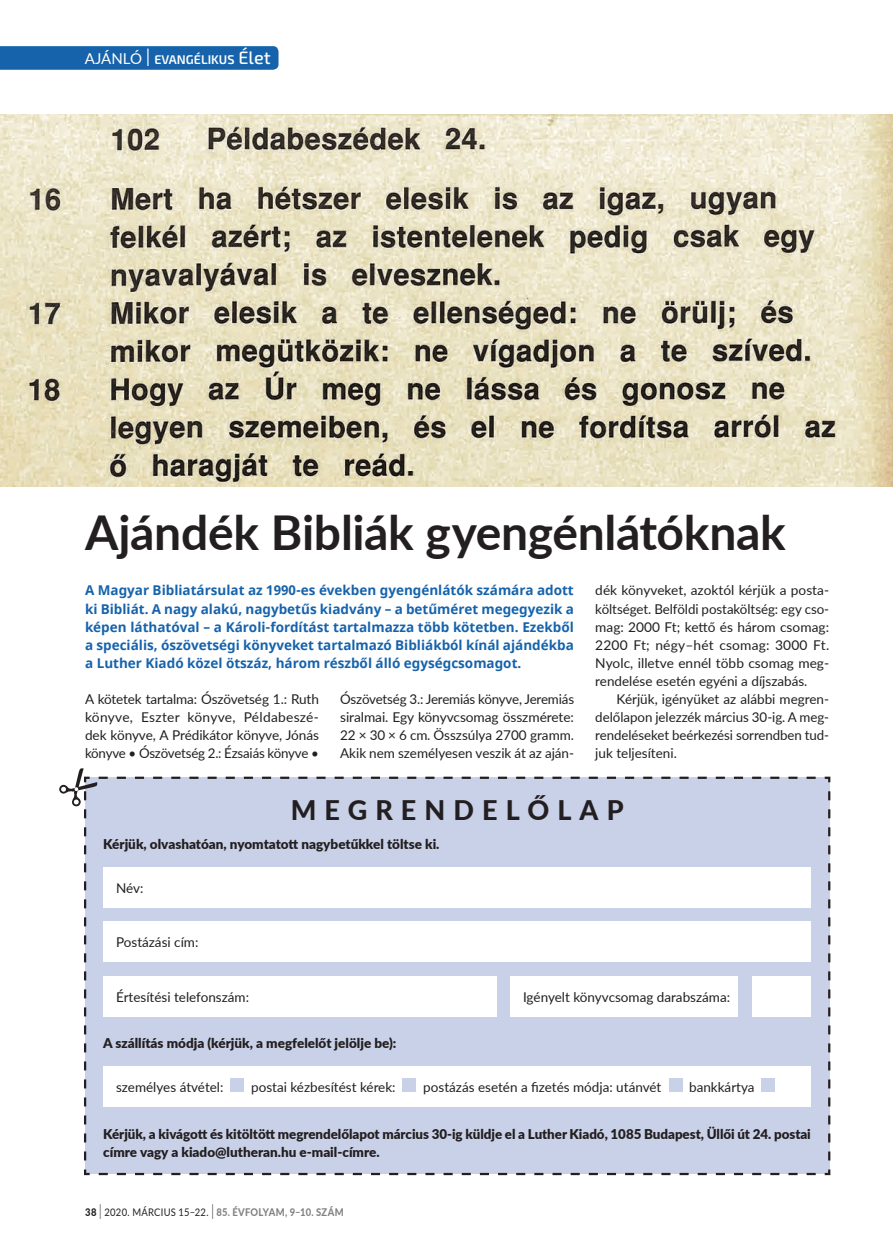
<style>
.page{position:relative;width:893px;height:1255px;background:#fff}
.page>*{position:absolute;margin:0;border:0;box-sizing:border-box;transform-origin:0 0}
.t1{font:700 48px "Lato";letter-spacing:-.005em;color:#231f20}
.t2{font:800 27px "Lato";letter-spacing:.3em;color:#231f20}
.t3{font:13.5px/18.1px "Lato";color:#231f20;text-align:justify}
.t4{font:700 13.5px/18.1px "Noto Sans";color:#1663ac;text-align:justify}
.t5{font:900 13.5px/18.1px "Lato";color:#231f20}
.t6{font:600 12.6px "Exo 2";color:#fff}
.t7{font:800 10.5px "Lato";letter-spacing:.03em;color:#808285;scale:.9 1}
.s1{font-family:"Lato";font-weight:400;font-size:15px}
.s2{font-weight:300;font-size:25.2px}
.s3{font-weight:500;font-size:18px}
.s4{color:#231f20}
.s5{font-weight:300;font-size:21px;color:#231f20}
.s6{font-weight:400;color:#231f20}
</style>
<div class="page">
<img style="left:0;top:115px;width:893px;height:371px">
<svg style="left:84px;top:776px;width:747px;height:400px;background:#bdc3d7"></svg>
<svg style="left:0;top:46px;width:279px;height:24px;background:#1a66ad"></svg>
<svg style="left:84px;top:776px;width:732px;height:388px"></svg>
<p class="t6" style="left:85px;top:52px;width:187px"><span class="s1">AJÁNLÓ</span> <span class="s2">I</span> EVANGÉLIKUS <span class="s3">Élet</span></p>
<h1 class="t1" style="left:85px;top:497px;width:702px">Ajándék Bibliák gyengénlátóknak</h1>
<p class="t4" style="left:85px;top:581px;width:490px">A Magyar Bibliatársulat az 1990-es években gyengénlátók számára adott ki Bibliát. A nagy alakú, nagybetűs kiadvány – a betűméret megegyezik a képen láthatóval – a Károli-fordítást tartalmazza több kötetben. Ezekből a speciális, ószövetségi könyveket tartalmazó Bibliákból kínál ajándékba a Luther Kiadó közel ötszáz, három részből álló egységcsomagot.</p>
<p class="t3" style="left:595px;top:581px;width:235px">dék könyveket, azoktól kérjük a posta&shy;költséget. Belföldi postaköltség: egy cso&shy;mag: 2000 Ft; kettő és három csomag:<br>2200 Ft; négy–hét csomag: 3000 Ft.<br>Nyolc, illetve ennél több csomag meg&shy;rendelése esetén egyéni a díjszabás.</p>
<p class="t3" style="left:595px;top:689px;width:235px;text-indent:21px">Kérjük, igényüket az alábbi megren&shy;delőlapon jelezzék március 30-ig. A meg&shy;rendeléseket beérkezési sorrendben tud&shy;juk teljesíteni.</p>
<h2 class="t2" style="left:291px;top:789px;width:334px">MEGRENDELŐLAP</h2>
<p class="t5" style="left:103px;top:834px;width:338px">Kérjük, olvashatóan, nyomtatott nagybetűkkel töltse ki.</p>
<p class="t3" style="left:85px;top:689px;width:235px">A kötetek tartalma: Ószövetség 1.: Ruth könyve, Eszter könyve, Példabeszé&shy;dek könyve, A Prédikátor könyve, Jónás könyve • Ószövetség 2.: Ézsaiás könyve •</p>
<p class="t3" style="left:340px;top:689px;width:235px">Ószövetség 3.: Jeremiás könyve, Jeremiás siralmai. Egy könyvcsomag összmérete:<br>22 × 30 × 6 cm. Összsúlya 2700 gramm.<br>Akik nem személyesen veszik át az aján-</p>
<p class="t3" style="left:116px;top:878px;width:29px">Név:</p>
<p class="t3" style="left:116px;top:932px;width:84px">Postázási cím:</p>
<p class="t3" style="left:116px;top:987px;width:135px">Értesítési telefonszám:</p>
<p class="t3" style="left:523px;top:987px;width:208px">Igényelt könyvcsomag darabszáma:</p>
<p class="t5" style="left:103px;top:1033px;width:295px">A szállítás módja (kérjük, a megfelelőt jelölje be):</p>
<p class="t3" style="left:116px;top:1077px;width:109px">személyes átvétel:</p>
<p class="t3" style="left:251px;top:1077px;width:146px">postai kézbesítést kérek:</p>
<p class="t3" style="left:423px;top:1077px;width:240px">postázás esetén a fizetés módja: utánvét</p>
<p class="t3" style="left:689px;top:1077px;width:67px">bankkártya</p>
<p class="t5" style="left:103px;top:1124px;width:709px">Kérjük, a kivágott és kitöltött megrendelőlapot március 30-ig küldje el a Luther Kiadó, 1085 Budapest, Üllői út 24. postai címre vagy a kiado@lutheran.hu e-mail-címre.</p>
<p class="t7" style="left:85px;top:1203px;width:289px"><span class="s4">38</span> <span class="s5">I</span> <span class="s6">2020. MÁRCIUS 15–22.</span> <span class="s5">I</span> 85. ÉVFOLYAM, 9–10. SZÁM</p>
</div>
